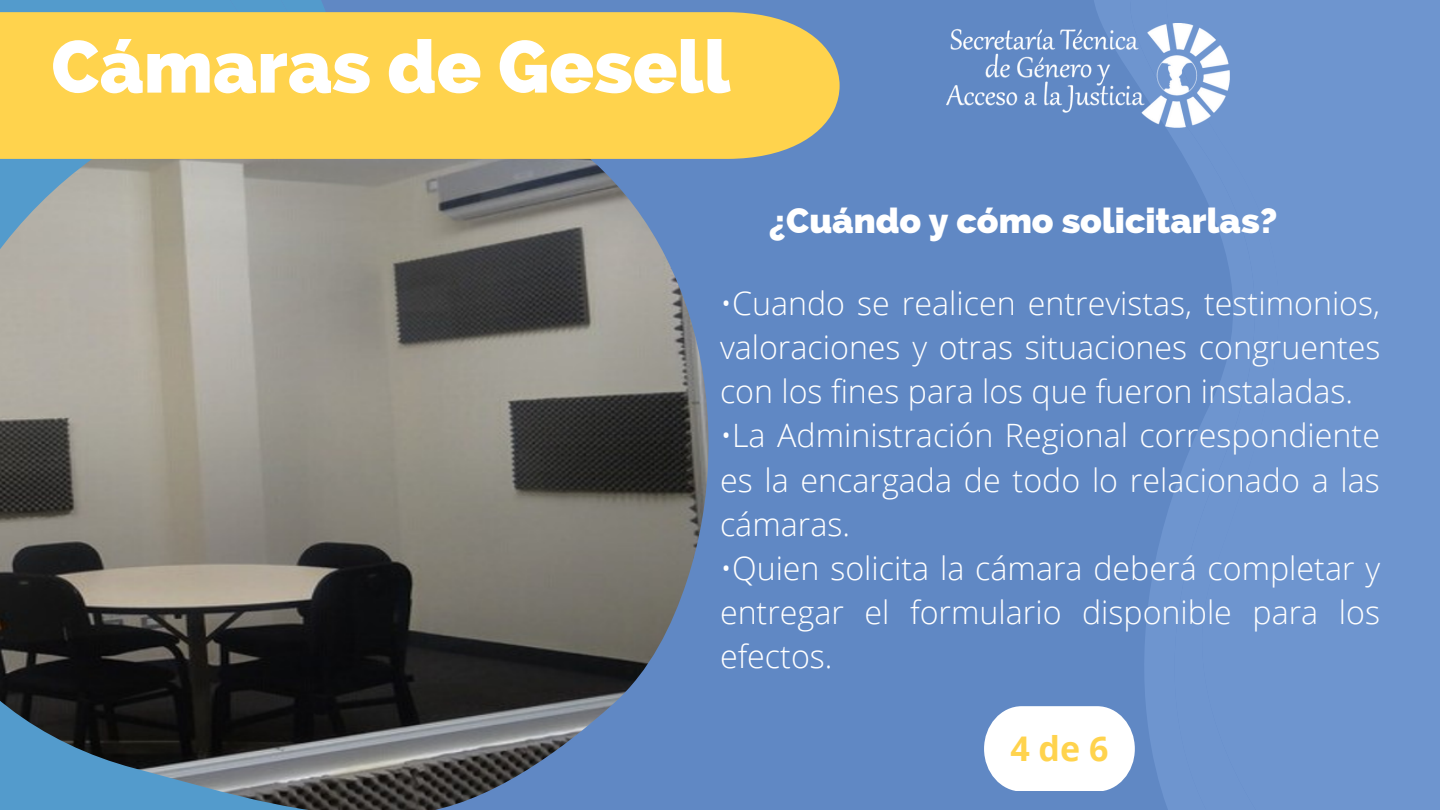
<style>
.page{position:relative;width:1440px;height:810px;background:#6088c4}
.page>*{position:absolute;margin:0;border:0;box-sizing:border-box;transform-origin:0 0}
.t1{font:800 73.4px "Raleway";color:#fff}
.t2{font:800 35.4px "Raleway";color:#fff}
.t3{font:700 34px "Open Sans";color:#ffd34d}
.t4{font:300 32.2px/44.1px "Open Sans";color:#fff;text-align:justify}
</style>
<div class="page">
<img style="left:0;top:72px;width:708px;height:738px">
<svg style="left:1117px;top:0;width:40px;height:770px"></svg>
<div style="left:1157px;top:0;width:283px;height:810px;background:linear-gradient(to right,#6991cb,#7097d0)"></div>
<img style="left:947px;top:23px;width:282px;height:105px">
<div style="left:1px;top:12px;width:839px;height:147px;background:#ffd34d"></div>
<svg style="left:984px;top:706px;width:151px;height:85px;background:#edf2f8"></svg>
<h1 class="t1" style="left:51px;top:24px;width:681px">Cámaras de Gesell</h1>
<p class="t2" style="left:769px;top:200px;width:510px">¿Cuándo y cómo solicitarlas?</p>
<p class="t4" style="left:720px;top:281px;width:662px">•Cuando se realicen entrevistas, testimonios, valoraciones y otras situaciones congruentes con los fines para los que fueron instaladas.</p>
<p class="t4" style="left:720px;top:413px;width:662px">•La Administración Regional correspondiente es la encargada de todo lo relacionado a las cámaras.</p>
<p class="t4" style="left:720px;top:545px;width:662px">•Quien solicita la cámara deberá completar y entregar el formulario disponible para los efectos.</p>
<p class="t3" style="left:1010px;top:725px;width:100px">4de6</p>
</div>
